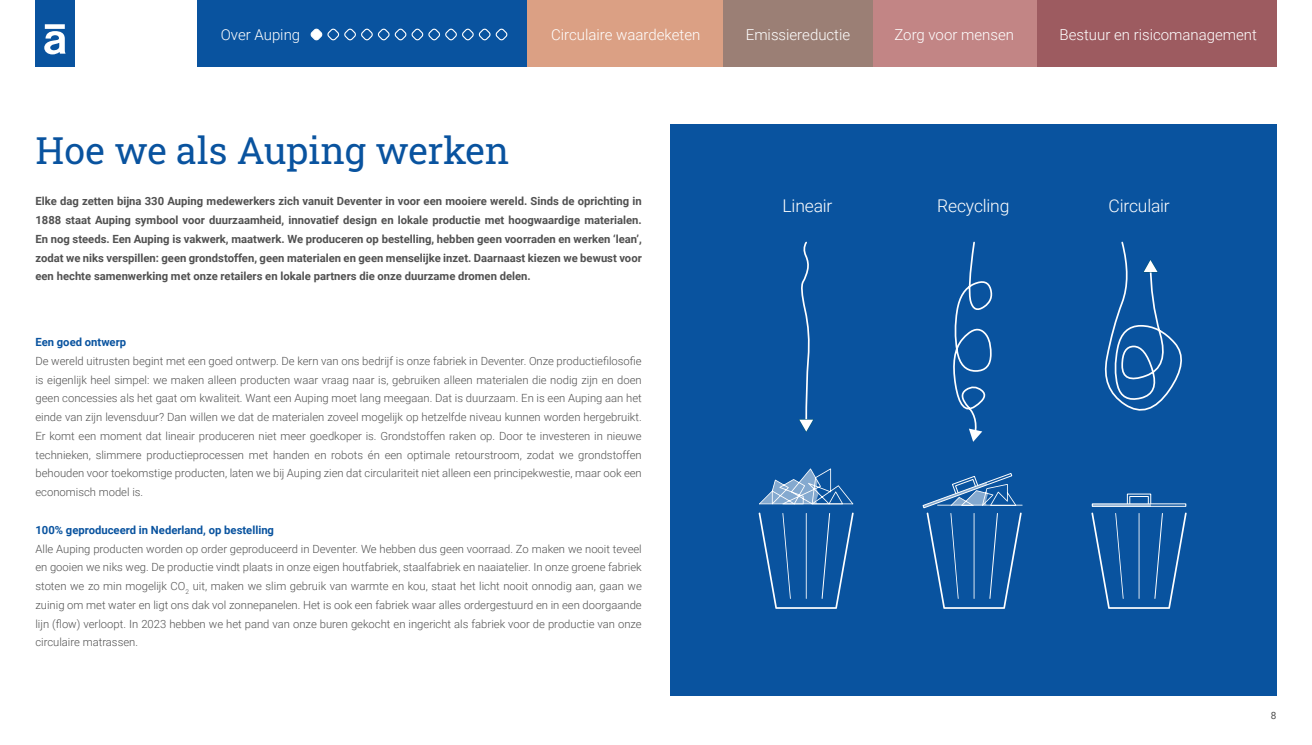
<style>
.page{position:relative;width:1312px;height:745px;background:#fff}
.page>*{position:absolute;margin:0;border:0;box-sizing:border-box;transform-origin:0 0}
.t1{font:37.5px "Roboto Slab";color:#09539f}
.t2{font:300 17.5px "Roboto";letter-spacing:-.01em;color:#fff}
.t3{font:300 15px "Roboto";color:#fff}
.t4{font:300 11.25px/18.8px "Roboto";color:#515151;text-align:justify}
.t5{font:700 11.25px/18.8px "Roboto";color:#515151;text-align:justify}
.t6{font:700 11.25px "Roboto";color:#09539f}
.t7{font:10px "Roboto";color:#515151}
</style>
<div class="page">
<div style="left:670px;top:124px;width:606px;height:570px;background:#09539f"></div>
<svg style="left:799px;top:241px;width:14px;height:190px"></svg>
<svg style="left:1104px;top:241px;width:78px;height:170px"></svg>
<svg style="left:758px;top:512px;width:95px;height:96px"></svg>
<svg style="left:759px;top:468px;width:94px;height:36px"></svg>
<hr style="left:936px;top:504px;width:86px;height:1px;background:#fff">
<svg style="left:1091px;top:512px;width:95px;height:96px"></svg>
<svg style="left:953px;top:241px;width:39px;height:200px"></svg>
<div style="left:1126px;top:493px;width:24px;height:11px;border:1px solid #fff"></div>
<div style="left:1128px;top:495px;width:20px;height:9px;border:1px solid #fff"></div>
<svg style="left:922px;top:473px;width:99px;height:135px"></svg>
<div style="left:526px;top:0;width:196px;height:66px;background:#dba084"></div>
<div style="left:872px;top:0;width:164px;height:66px;background:#c28585"></div>
<div style="left:1036px;top:0;width:240px;height:66px;background:#9d5b60"></div>
<div style="left:722px;top:0;width:150px;height:66px;background:#9b7f75"></div>
<div style="left:198px;top:0;width:328px;height:66px;background:#09539f"></div>
<svg style="left:310px;top:28px;width:198px;height:13px"></svg>
<div style="left:35px;top:0;width:39px;height:66px;background:#09539f"></div>
<svg style="left:44px;top:24px;width:22px;height:30px"></svg>
<h3 class="t3" style="left:221px;top:24px;width:81px">Over Auping</h3>
<h3 class="t3" style="left:551px;top:24px;width:151px">Circulaire waardeketen</h3>
<h3 class="t3" style="left:745px;top:24px;width:106px">Emissiereductie</h3>
<h3 class="t3" style="left:894px;top:24px;width:121px">Zorg voor mensen</h3>
<h3 class="t3" style="left:1059px;top:24px;width:199px">Bestuur en risicomanagement</h3>
<h1 class="t1" style="left:35px;top:124px;width:475px">Hoe we als Auping werken</h1>
<p class="t5" style="left:35px;top:191px;width:607px">Elke dag zetten bijna 330 Auping medewerkers zich vanuit Deventer in voor een mooiere wereld. Sinds de oprichting in 1888 staat Auping symbool voor duurzaamheid, innovatief design en lokale productie met hoogwaardige materialen.<br>En nog steeds. Een Auping is vakwerk, maatwerk. We produceren op bestelling, hebben geen voorraden en werken ‘lean’, zodat we niks verspillen: geen grondstoffen, geen materialen en geen menselijke inzet. Daarnaast kiezen we bewust voor een hechte samenwerking met onze retailers en lokale partners die onze duurzame dromen delen.</p>
<h2 class="t2" style="left:782px;top:193px;width:52px">Lineair</h2>
<h2 class="t2" style="left:937px;top:193px;width:74px">Recycling</h2>
<h2 class="t2" style="left:1108px;top:193px;width:63px">Circulair</h2>
<p class="t6" style="left:35px;top:334px;width:92px">Een goed ontwerp</p>
<p class="t4" style="left:35px;top:351px;width:607px">De wereld uitrusten begint met een goed ontwerp. De kern van ons bedrijf is onze fabriek in Deventer. Onze productiefilosofie is eigenlijk heel simpel: we maken alleen producten waar vraag naar is, gebruiken alleen materialen die nodig zijn en doen geen concessies als het gaat om kwaliteit. Want een Auping moet lang meegaan. Dat is duurzaam. En is een Auping aan het einde van zijn levensduur? Dan willen we dat de materialen zoveel mogelijk op hetzelfde niveau kunnen worden hergebruikt.<br>Er komt een moment dat lineair produceren niet meer goedkoper is. Grondstoffen raken op. Door te investeren in nieuwe technieken, slimmere productieprocessen met handen en robots én een optimale retourstroom, zodat we grondstoffen behouden voor toekomstige producten, laten we bij Auping zien dat circulariteit niet alleen een principekwestie, maar ook een economisch model is.</p>
<p class="t6" style="left:35px;top:521px;width:240px">100% geproduceerd in Nederland, op bestelling</p>
<p class="t4" style="left:35px;top:538px;width:607px">Alle Auping producten worden op order geproduceerd in Deventer. We hebben dus geen voorraad. Zo maken we nooit teveel en gooien we niks weg. De productie vindt plaats in onze eigen houtfabriek, staalfabriek en naaiatelier. In onze groene fabriek stoten we zo min mogelijk CO<sub>2</sub> uit, maken we slim gebruik van warmte en kou, staat het licht nooit onnodig aan, gaan we zuinig om met water en ligt ons dak vol zonnepanelen. Het is ook een fabriek waar alles ordergestuurd en in een doorgaande lijn (flow) verloopt. In 2023 hebben we het pand van onze buren gekocht en ingericht als fabriek voor de productie van onze circulaire matrassen.</p>
<p class="t7" style="left:1270px;top:708px;width:7px">8</p>
</div>
